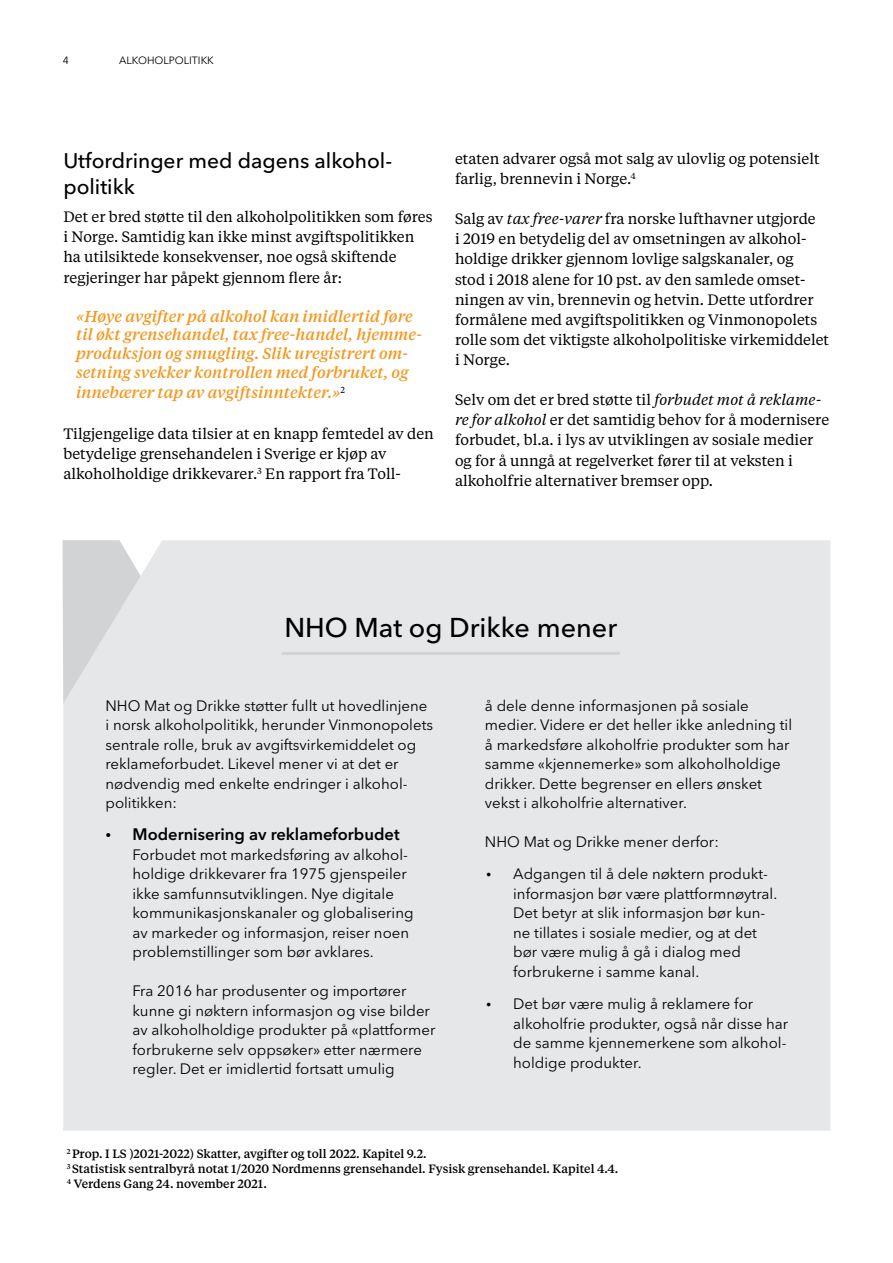
<style>
.page{position:relative;width:893px;height:1263px;background:#fff}
.page>*{position:absolute;margin:0;border:0;box-sizing:border-box;transform-origin:0 0}
.H3_Tittel{font:500 27px "Avenir Next LT Pro";color:#000}
.H4_Tittel{font:500 21px/25.2px "Avenir Next LT Pro";color:#000}
.t1{font:600 16.5px "Avenir Next LT Pro";color:#000}
.Sitat{font:italic 500 15.75px/19.2px "Tiempos Text";color:#f3981f}
.Kulepunktliste_til_t{font:15px/19.5px "Avenir Next LT Pro";color:#000}
.t2{font:15px/20.1px "Tiempos Text";color:#000}
.Fotnote{font:500 12px "Tiempos Text";color:#000}
.t3{font:10.5px "Avenir Next LT Pro";color:#000}
.s1{font-style:italic}
.s2{font-family:"Tiempos Text";font-weight:400}
.s3{font-family:"Tiempos Text"}
</style>
<div class="page">
<div style="left:63px;top:540px;width:767px;height:591px;background:#e6e7e8"></div>
<hr style="left:282px;top:652px;width:338px;height:3px;background:#d1d3d4">
<p class="t3" style="left:63px;top:55px;width:8px">4</p>
<p class="t3" style="left:119px;top:55px;width:96px">ALKOHOLPOLITIKK</p>
<h4 class="H4_Tittel" style="left:63px;top:148px;width:330px">Utfordringer med dagens alkohol&shy;politikk</h4>
<p class="t2" style="left:63px;top:206px;width:371px">Det er bred støtte til den alkoholpolitikken som føres i Norge. Samtidig kan ikke minst avgiftspolitikken ha utilsiktede konsekvenser, noe også skiftende regjeringer har påpekt gjennom flere år:</p>
<p class="Sitat" style="left:76px;top:306px;width:346px">«Høye avgifter på alkohol kan imidlertid føre til økt grensehandel, tax free-handel, hjemme&shy;produksjon og smugling. Slik uregistrert om&shy;setning svekker kontrollen med forbruket, og innebærer tap av avgiftsinntekter.»<sup>2</sup></p>
<p class="t2" style="left:63px;top:422px;width:372px">Tilgjengelige data tilsier at en knapp femtedel av den betydelige grensehandelen i Sverige er kjøp av</p>
<p class="t2" style="left:63px;top:463px;width:339px">alkoholholdige drikkevarer.<sup>3</sup> En rapport fra Toll-</p>
<p class="t2" style="left:455px;top:148px;width:366px">etaten advarer også mot salg av ulovlig og potensielt farlig, brennevin i Norge.<sup>4</sup></p>
<p class="t2" style="left:455px;top:208px;width:376px">Salg av <span class="s1">tax free-varer</span> fra norske lufthavner utgjorde<br>i 2019 en betydelig del av omsetningen av alkohol&shy;holdige drikker gjennom lovlige salgskanaler, og<br>stod i 2018 alene for 10 pst. av den samlede omset&shy;ningen av vin, brennevin og hetvin. Dette utfordrer formålene med avgiftspolitikken og Vinmonopolets rolle som det viktigste alkoholpolitiske virkemiddelet i Norge.</p>
<p class="t2" style="left:455px;top:389px;width:376px">Selv om det er bred støtte til <span class="s1">forbudet mot å reklame&shy;re for alkohol</span> er det samtidig behov for å modernisere forbudet, bl.a. i lys av utviklingen av sosiale medier og for å unngå at regelverket fører til at veksten i alkoholfrie alternativer bremser opp.</p>
<h3 class="H3_Tittel" style="left:284px;top:611px;width:334px">NHO Mat og Drikke mener</h3>
<p class="Kulepunktliste_til_t" style="left:106px;top:695px;width:329px">NHO Mat og Drikke støtter fullt ut hovedlinjene i norsk alkoholpolitikk, herunder Vinmonopolets sentrale rolle, bruk av avgiftsvirkemiddelet og reklameforbudet. Likevel mener vi at det er nødvendig med enkelte endringer i alkohol&shy;politikken:</p>
<p class="t1" style="left:106px;top:824px;width:296px"><span class="s2">•</span> Modernisering av reklameforbudet</p>
<p class="Kulepunktliste_til_t" style="left:133px;top:845px;width:283px">Forbudet mot markedsføring av alkohol&shy;holdige drikkevarer fra 1975 gjenspeiler ikke samfunnsutviklingen. Nye digitale kommunikasjonskanaler og globalisering av markeder og informasjon, reiser noen problemstillinger som bør avklares.</p>
<p class="Kulepunktliste_til_t" style="left:133px;top:981px;width:304px">Fra 2016 har produsenter og importører kunne gi nøktern informasjon og vise bilder av alkoholholdige produkter på «plattformer forbrukerne selv oppsøker» etter nærmere regler. Det er imidlertid fortsatt umulig</p>
<p class="Kulepunktliste_til_t" style="left:485px;top:695px;width:309px">å dele denne informasjonen på sosiale medier. Videre er det heller ikke anledning til å markedsføre alkoholfrie produkter som har samme «kjennemerke» som alkoholholdige drikker. Dette begrenser en ellers ønsket vekst i alkoholfrie alternativer.</p>
<p class="Kulepunktliste_til_t" style="left:485px;top:832px;width:235px">NHO Mat og Drikke mener derfor:</p>
<p class="Kulepunktliste_til_t" style="left:513px;top:864px;width:266px;text-indent:-27px"><span class="s3">•</span> Adgangen til å dele nøktern produkt&shy;informasjon bør være plattformnøytral.<br>Det betyr at slik informasjon bør kun&shy;ne tillates i sosiale medier, og at det bør være mulig å gå i dialog med forbrukerne i samme kanal.</p>
<p class="Kulepunktliste_til_t" style="left:513px;top:994px;width:276px;text-indent:-27px"><span class="s3">•</span> Det bør være mulig å reklamere for alkoholfrie produkter, også når disse har de samme kjennemerkene som alkohol&shy;holdige produkter.</p>
<p class="Fotnote" style="left:67px;top:1145px;width:361px"><sup>2</sup> Prop. I LS )2021-2022) Skatter, avgifter og toll 2022. Kapitel 9.2.</p>
<p class="Fotnote" style="left:67px;top:1160px;width:553px"><sup>3</sup> Statistisk sentralbyrå notat 1/2020 Nordmenns grensehandel. Fysisk grensehandel. Kapitel 4.4.</p>
<p class="Fotnote" style="left:67px;top:1175px;width:202px"><sup>4</sup> Verdens Gang 24. november 2021.</p>
</div>
